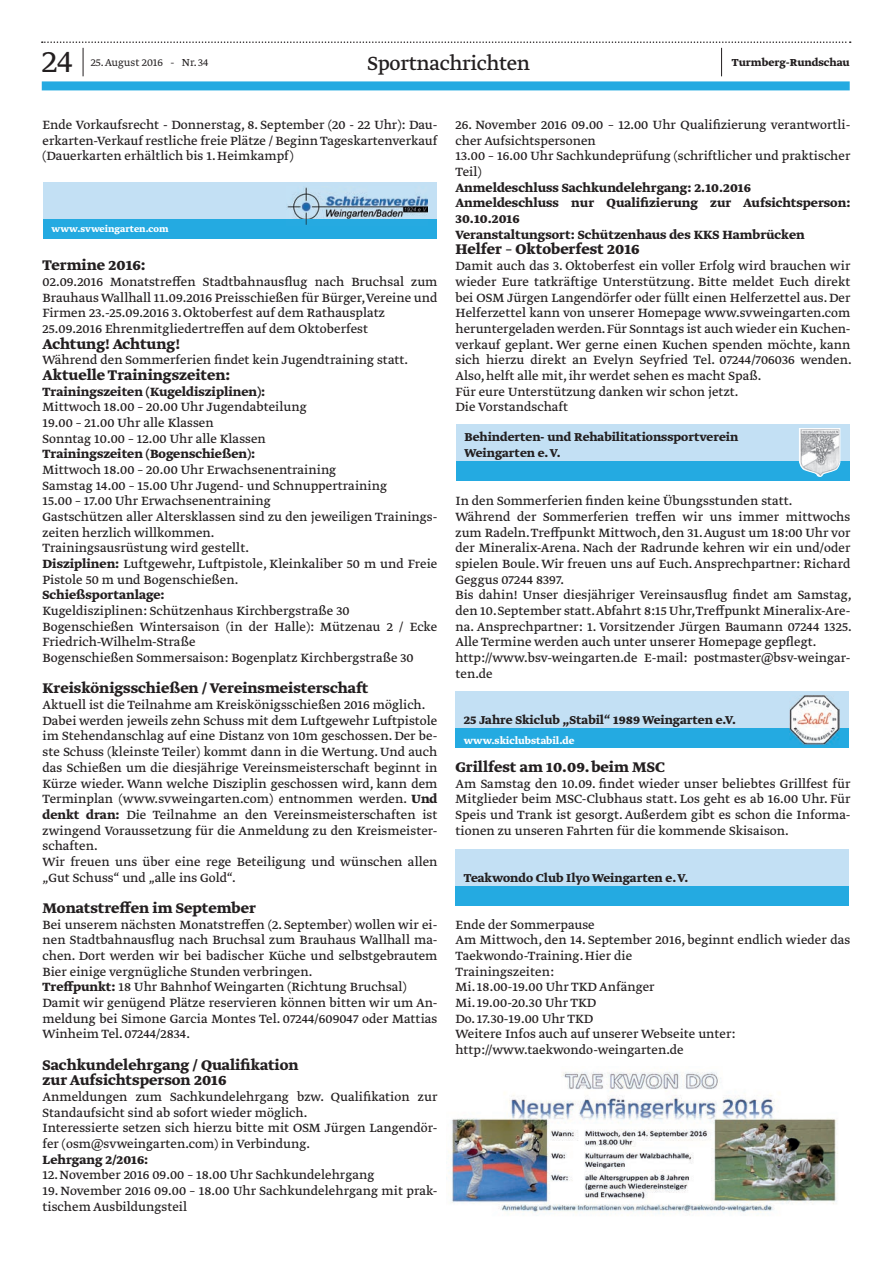
<style>
.page{position:relative;width:893px;height:1263px;background:#fff}
.page>*{position:absolute;margin:0;border:0;box-sizing:border-box;transform-origin:0 0}
.t1{font:300 36px "Greta Text Std";color:#231f20}
.t2{font:22.5px "Greta Text Std";letter-spacing:-.015em;color:#231f20}
.t3{font:700 16.5px/15.6px "Greta Text Std";color:#231f20}
.t4{font:14.1px/15.8px "Greta Text Std Regular Min";color:#231f20}
.t5{font:700 14.1px/15.8px "Greta Text Std";color:#231f20}
.t6{font:700 13.5px/16.2px "Greta Text Std";color:#231f20}
.t7{font:300 12px "Greta Text Std";color:#231f20}
.t8{font:700 12px "Greta Text Std";color:#231f20}
.t9{font:700 11.25px "Greta Text Std";color:#fff}
.t10{font:700 10.5px "Greta Text Std";color:#fff}
.s1{font-family:"Greta Text Std";font-weight:700}
</style>
<div class="page">
<div style="left:42px;top:81px;width:808px;height:9px;background:#24aae1"></div>
<svg style="left:42px;top:41px;width:809px;height:35px"></svg>
<div style="left:455px;top:691px;width:394px;height:57px;background:#c3e0f4"></div>
<div style="left:455px;top:728px;width:394px;height:20px;background:#24aae1"></div>
<img style="left:789px;top:696px;width:50px;height:48px">
<div style="left:456px;top:424px;width:394px;height:57px;background:#c3e0f4"></div>
<div style="left:456px;top:461px;width:394px;height:20px;background:#24aae1"></div>
<svg style="left:799px;top:428px;width:41px;height:49px;background:#bac9d1"></svg>
<div style="left:455px;top:849px;width:394px;height:57px;background:#c3e0f4"></div>
<div style="left:455px;top:886px;width:394px;height:20px;background:#24aae1"></div>
<img style="left:446px;top:1072px;width:392px;height:141px">
<div style="left:43px;top:182px;width:394px;height:57px;background:#c3e0f4"></div>
<div style="left:43px;top:219px;width:394px;height:20px;background:#24aae1"></div>
<img style="left:287px;top:187px;width:140px;height:38px">
<h1 class="t1" style="left:42px;top:41px;width:33px">24</h1>
<p class="t7" style="left:91px;top:56px;width:119px">25. August 2016 - Nr. 34</p>
<h2 class="t2" style="left:368px;top:50px;width:164px">Sportnachrichten</h2>
<p class="t8" style="left:732px;top:56px;width:119px">Turmberg-Rundschau</p>
<p class="t4" style="left:43px;top:118px;width:396px;text-align:justify">Ende Vorkaufsrecht - Donnerstag, 8. September (20 - 22 Uhr): Dau&shy;erkarten-Verkauf restliche freie Plätze / Beginn Tageskartenverkauf (Dauerkarten erhältlich bis 1. Heimkampf)</p>
<p class="t10" style="left:52px;top:222px;width:118px">www.svweingarten.com</p>
<p class="t3" style="left:43px;top:258px;width:105px">Termine 2016:</p>
<p class="t4" style="left:43px;top:274px;width:396px">02.09.2016 Monatstreffen Stadtbahnausflug nach Bruchsal zum Brauhaus Wallhall 11.09.2016 Preisschießen für Bürger,Vereine und Firmen 23.-25.09.2016 3. Oktoberfest auf dem Rathausplatz 25.09.2016 Ehrenmitgliedertreffen auf dem Oktoberfest</p>
<p class="t3" style="left:43px;top:337px;width:139px">Achtung! Achtung!</p>
<p class="t4" style="left:43px;top:353px;width:367px">Während den Sommerferien findet kein Jugendtraining statt.</p>
<p class="t3" style="left:43px;top:368px;width:189px">Aktuelle Trainingszeiten:</p>
<p class="t5" style="left:43px;top:384px;width:224px">Trainingszeiten (Kugeldisziplinen):</p>
<p class="t4" style="left:43px;top:400px;width:266px">Mittwoch 18.00 – 20.00 Uhr Jugendabteilung<br>19.00 – 21.00 Uhr alle Klassen<br>Sonntag 10.00 – 12.00 Uhr alle Klassen</p>
<p class="t5" style="left:43px;top:447px;width:214px">Trainingszeiten (Bogenschießen):</p>
<p class="t4" style="left:43px;top:463px;width:396px">Mittwoch 18.00 – 20.00 Uhr Erwachsenentraining<br>Samstag 14.00 – 15.00 Uhr Jugend- und Schnuppertraining<br>15.00 – 17.00 Uhr Erwachsenentraining<br>Gastschützen aller Altersklassen sind zu den jeweiligen Trainings&shy;zeiten herzlich willkommen.<br>Trainingsausrüstung wird gestellt.<br><span class="s1">Disziplinen:</span> Luftgewehr, Luftpistole, Kleinkaliber 50 m und Freie Pistole 50 m und Bogenschießen.</p>
<p class="t5" style="left:43px;top:588px;width:124px">Schießsportanlage:</p>
<p class="t4" style="left:43px;top:604px;width:396px">Kugeldisziplinen: Schützenhaus Kirchbergstraße 30<br>Bogenschießen Wintersaison (in der Halle): Mützenau 2 / Ecke Friedrich-Wilhelm-Straße<br>Bogenschießen Sommersaison: Bogenplatz Kirchbergstraße 30</p>
<p class="t3" style="left:43px;top:681px;width:328px">Kreiskönigsschießen / Vereinsmeisterschaft</p>
<p class="t4" style="left:43px;top:698px;width:396px">Aktuell ist die Teilnahme am Kreiskönigsschießen 2016 möglich.<br>Dabei werden jeweils zehn Schuss mit dem Luftgewehr Luftpistole im Stehendanschlag auf eine Distanz von 10m geschossen. Der be&shy;ste Schuss (kleinste Teiler) kommt dann in die Wertung. Und auch das Schießen um die diesjährige Vereinsmeisterschaft beginnt in Kürze wieder. Wann welche Disziplin geschossen wird, kann dem Terminplan (www.svweingarten.com) entnommen werden. <span class="s1">Und denkt dran:</span> Die Teilnahme an den Vereinsmeisterschaften ist zwingend Voraussetzung für die Anmeldung zu den Kreismeister&shy;schaften.<br>Wir freuen uns über eine rege Beteiligung und wünschen allen „Gut Schuss“ und „alle ins Gold“.</p>
<p class="t3" style="left:43px;top:901px;width:215px">Monatstreffen im September</p>
<p class="t4" style="left:43px;top:917px;width:396px">Bei unserem nächsten Monatstreffen (2. September) wollen wir ei&shy;nen Stadtbahnausflug nach Bruchsal zum Brauhaus Wallhall ma&shy;chen. Dort werden wir bei badischer Küche und selbstgebrautem Bier einige vergnügliche Stunden verbringen.<br><span class="s1">Treffpunkt:</span> 18 Uhr Bahnhof Weingarten (Richtung Bruchsal)<br>Damit wir genügend Plätze reservieren können bitten wir um An&shy;meldung bei Simone Garcia Montes Tel. 07244/609047 oder Mattias Winheim Tel. 07244/2834.</p>
<p class="t3" style="left:43px;top:1058px;width:258px">Sachkundelehrgang / Qualifikation zur Aufsichtsperson 2016</p>
<p class="t4" style="left:43px;top:1090px;width:396px">Anmeldungen zum Sachkundelehrgang bzw. Qualifikation zur Standaufsicht sind ab sofort wieder möglich.<br>Interessierte setzen sich hierzu bitte mit OSM Jürgen Langendör&shy;fer (osm@svweingarten.com) in Verbindung.</p>
<p class="t5" style="left:43px;top:1152px;width:107px">Lehrgang 2/2016:</p>
<p class="t4" style="left:43px;top:1168px;width:333px">12. November 2016 09.00 – 18.00 Uhr Sachkundelehrgang</p>
<p class="t4" style="left:43px;top:1184px;width:396px">19. November 2016 09.00 – 18.00 Uhr Sachkundelehrgang mit prak&shy;tischem Ausbildungsteil</p>
<p class="t4" style="left:455px;top:118px;width:396px">26. November 2016 09.00 – 12.00 Uhr Qualifizierung verantwortli&shy;cher Aufsichtspersonen<br>13.00 – 16.00 Uhr Sachkundeprüfung (schriftlicher und praktischer Teil)</p>
<p class="t5" style="left:455px;top:180px;width:396px">Anmeldeschluss Sachkundelehrgang: 2.10.2016<br>Anmeldeschluss nur Qualifizierung zur Aufsichtsperson:<br>30.10.2016<br>Veranstaltungsort: Schützenhaus des KKS Hambrücken</p>
<p class="t3" style="left:455px;top:242px;width:186px">Helfer – Oktoberfest 2016</p>
<p class="t4" style="left:455px;top:259px;width:398px">Damit auch das 3. Oktoberfest ein voller Erfolg wird brauchen wir wieder Eure tatkräftige Unterstützung. Bitte meldet Euch direkt bei OSM Jürgen Langendörfer oder füllt einen Helferzettel aus. Der Helferzettel kann von unserer Homepage www.svweingarten.com heruntergeladen werden. Für Sonntags ist auch wieder ein Kuchen&shy;verkauf geplant. Wer gerne einen Kuchen spenden möchte, kann sich hierzu direkt an Evelyn Seyfried Tel. 07244/706036 wenden.<br>Also, helft alle mit, ihr werdet sehen es macht Spaß.<br>Für eure Unterstützung danken wir schon jetzt.<br>Die Vorstandschaft</p>
<p class="t6" style="left:465px;top:429px;width:275px">Behinderten- und Rehabilitationssportverein<br>Weingarten e. V.</p>
<p class="t4" style="left:455px;top:494px;width:398px">In den Sommerferien finden keine Übungsstunden statt.<br>Während der Sommerferien treffen wir uns immer mittwochs zum Radeln. Treffpunkt Mittwoch, den 31. August um 18:00 Uhr vor der Mineralix-Arena. Nach der Radrunde kehren wir ein und/oder spielen Boule. Wir freuen uns auf Euch. Ansprechpartner: Richard Geggus 07244 8397.<br>Bis dahin! Unser diesjähriger Vereinsausflug findet am Samstag, den 10. September statt.Abfahrt 8:15 Uhr,Treffpunkt Mineralix-Are&shy;na. Ansprechpartner: 1. Vorsitzender Jürgen Baumann 07244 1325.<br>Alle Termine werden auch unter unserer Homepage gepflegt. http://www.bsv-weingarten.de E-mail: postmaster@bsv-weingar&shy;ten.de</p>
<p class="t6" style="left:464px;top:713px;width:274px">25 Jahre Skiclub „Stabil“ 1989 Weingarten e.V.</p>
<p class="t9" style="left:464px;top:734px;width:112px">www.skiclubstabil.de</p>
<p class="t3" style="left:455px;top:760px;width:211px">Grillfest am 10.09. beim MSC</p>
<p class="t4" style="left:455px;top:776px;width:396px;text-align:justify">Am Samstag den 10.09. findet wieder unser beliebtes Grillfest für Mitglieder beim MSC-Clubhaus statt. Los geht es ab 16.00 Uhr. Für Speis und Trank ist gesorgt. Außerdem gibt es schon die Informa&shy;tionen zu unseren Fahrten für die kommende Skisaison.</p>
<p class="t6" style="left:464px;top:870px;width:226px">Teakwondo Club Ilyo Weingarten e. V.</p>
<p class="t4" style="left:455px;top:917px;width:396px">Ende der Sommerpause<br>Am Mittwoch, den 14. September 2016, beginnt endlich wieder das Taekwondo-Training. Hier die<br>Trainingszeiten:<br>Mi. 18.00-19.00 Uhr TKD Anfänger<br>Mi. 19.00-20.30 Uhr TKD<br>Do. 17.30-19.00 Uhr TKD<br>Weitere Infos auch auf unserer Webseite unter: http://www.taekwondo-weingarten.de</p>
</div>
